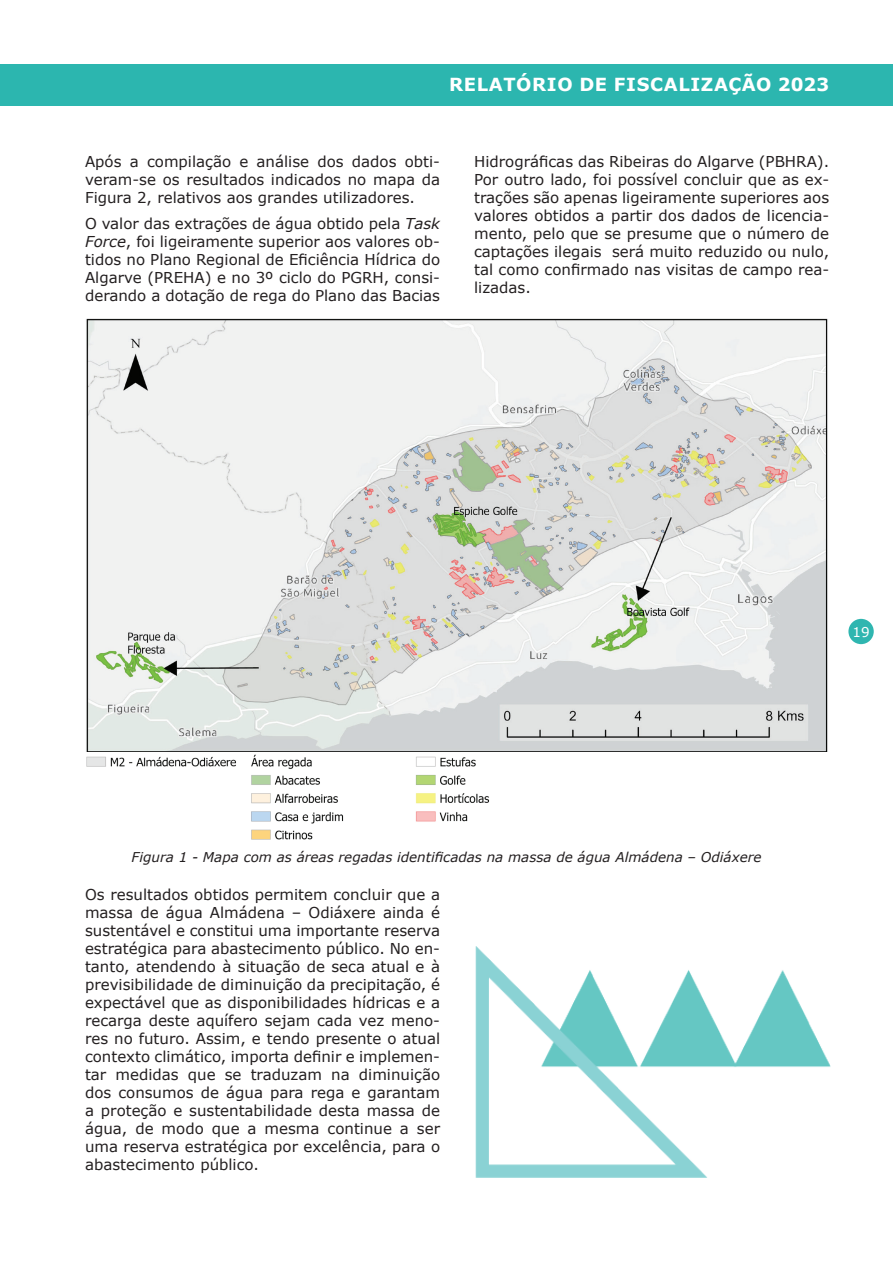
<style>
.page{position:relative;width:893px;height:1263px;background:#fff}
.page>*{position:absolute;margin:0;border:0;box-sizing:border-box;transform-origin:0 0}
.t1{font:700 18px "Verdana";letter-spacing:.035em;color:#fff}
.t2{font:15px/18px "Verdana";color:#231f20;text-align:justify}
.t3{font:italic 13.5px "Verdana";color:#231f20}
.t4{font:13.5px "Verdana";color:#fff}
.s1{font-style:italic}
</style>
<div class="page">
<div style="left:0;top:65px;width:893px;height:41px;background:#2cb6af"></div>
<div style="left:848px;top:619px;width:26px;height:25px;background:#2fb6b0;border-radius:50%"></div>
<img style="left:86px;top:318px;width:742px;height:434px">
<img style="left:475px;top:946px;width:355px;height:232px">
<img style="left:86px;top:754px;width:404px;height:86px">
<p class="t1" style="left:449px;top:72px;width:382px">RELATÓRIO DE FISCALIZAÇÃO 2023</p>
<p class="t2" style="left:85px;top:152px;width:357px">Após a compilação e análise dos dados obti&shy;veram-se os resultados indicados no mapa da Figura 2, relativos aos grandes utilizadores.</p>
<p class="t2" style="left:85px;top:215px;width:357px">O valor das extrações de água obtido pela <span class="s1">Task Force</span>, foi ligeiramente superior aos valores ob&shy;tidos no Plano Regional de Eficiência Hídrica do Algarve (PREHA) e no 3º ciclo do PGRH, consi&shy;derando a dotação de rega do Plano das Bacias</p>
<p class="t2" style="left:474px;top:152px;width:357px">Hidrográficas das Ribeiras do Algarve (PBHRA).<br>Por outro lado, foi possível concluir que as ex&shy;trações são apenas ligeiramente superiores aos valores obtidos a partir dos dados de licencia&shy;mento, pelo que se presume que o número de captações ilegais será muito reduzido ou nulo, tal como confirmado nas visitas de campo rea&shy;lizadas.</p>
<p class="t3" style="left:132px;top:848px;width:631px">Figura 1 - Mapa com as áreas regadas identificadas na massa de água Almádena – Odiáxere</p>
<p class="t2" style="left:85px;top:886px;width:357px">Os resultados obtidos permitem concluir que a massa de água Almádena – Odiáxere ainda é sustentável e constitui uma importante reserva estratégica para abastecimento público. No en&shy;tanto, atendendo à situação de seca atual e à previsibilidade de diminuição da precipitação, é expectável que as disponibilidades hídricas e a recarga deste aquífero sejam cada vez meno&shy;res no futuro. Assim, e tendo presente o atual contexto climático, importa definir e implemen&shy;tar medidas que se traduzam na diminuição dos consumos de água para rega e garantam a proteção e sustentabilidade desta massa de água, de modo que a mesma continue a ser uma reserva estratégica por excelência, para o abastecimento público.</p>
<p class="t4" style="left:852px;top:622px;width:19px">19</p>
</div>
